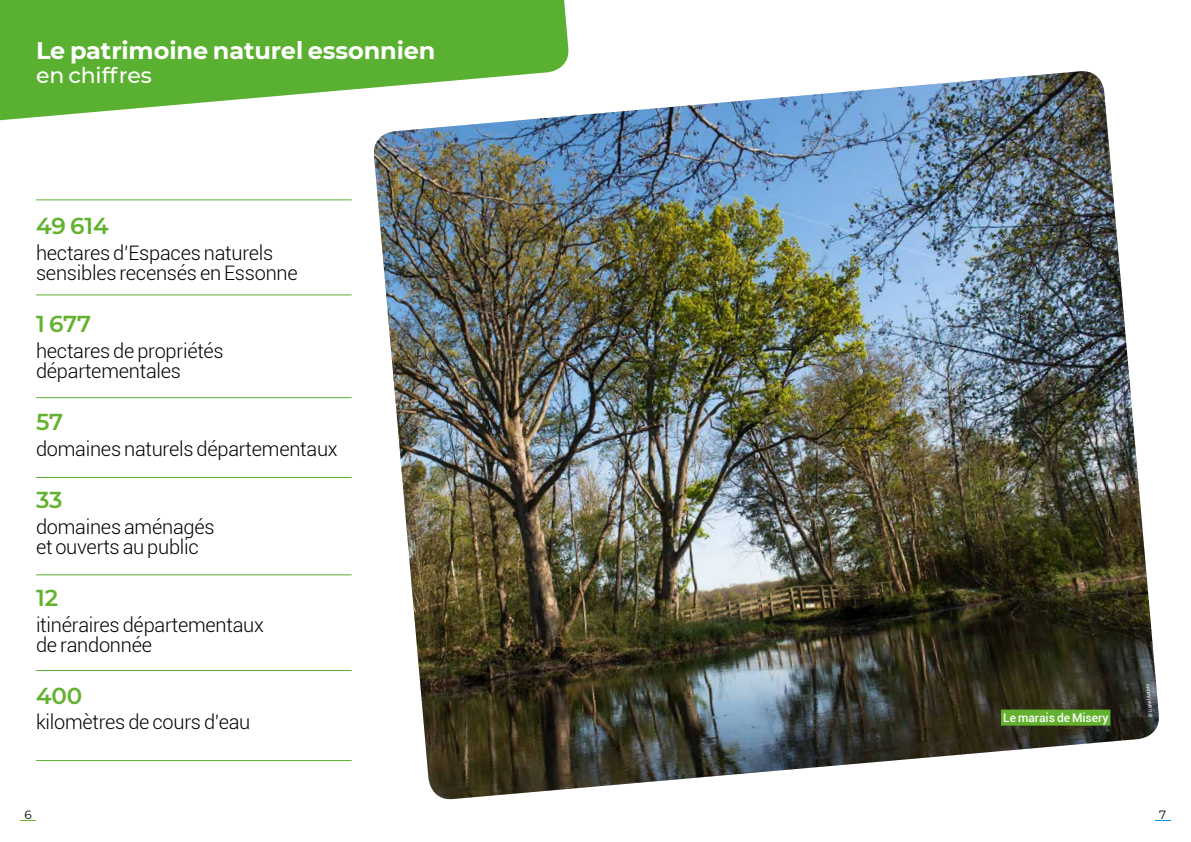
<style>
.page{position:relative;width:1191px;height:842px;background:#fff}
.page>*{position:absolute;margin:0;border:0;box-sizing:border-box;transform-origin:0 0}
.t1{font:700 24px "Montserrat";letter-spacing:-.005em;color:#fff}
.t2{font:600 23px "Montserrat";letter-spacing:-.005em;color:#62b22f}
.t3{font:500 22px "Montserrat";letter-spacing:-.005em;color:#fff}
.t4{font:300 20px/20px "Roboto";letter-spacing:-.01em;color:#000}
.t5{font:500 12px "Roboto";color:#fff}
.t6{font:12px "Montserrat";color:#000}
.t7{font:5px "Roboto";color:#fff}
</style>
<div class="page">
<svg style="left:20px;top:820px;width:16px;height:1px"></svg>
<svg style="left:1155px;top:820px;width:15px;height:1px"></svg>
<img style="left:373px;top:71px;width:786px;height:729px">
<svg style="left:0;top:0;width:570px;height:124px;fill:#5ab031"></svg>
<hr style="left:36px;top:199px;width:315px;height:1px;background:#5ab031">
<hr style="left:36px;top:294px;width:315px;height:1px;background:#5ab031">
<hr style="left:36px;top:397px;width:315px;height:1px;background:#5ab031">
<hr style="left:36px;top:477px;width:315px;height:1px;background:#5ab031">
<hr style="left:36px;top:574px;width:315px;height:1px;background:#5ab031">
<hr style="left:36px;top:670px;width:315px;height:1px;background:#5ab031">
<hr style="left:36px;top:760px;width:315px;height:1px;background:#5ab031">
<div style="left:1001px;top:710px;width:109px;height:16px;background:#62b22f"></div>
<p class="t1" style="left:36px;top:33px;width:401px">Le patrimoine naturel essonnien</p>
<p class="t3" style="left:36px;top:60px;width:117px">en chiffres</p>
<p class="t2" style="left:36px;top:209px;width:74px">49 614</p>
<p class="t4" style="left:36px;top:242px;width:263px">hectares d’Espaces naturels sensibles recensés en Essonne</p>
<p class="t2" style="left:36px;top:307px;width:57px">1 677</p>
<p class="t4" style="left:36px;top:340px;width:189px">hectares de propriétés départementales</p>
<p class="t2" style="left:36px;top:405px;width:29px">57</p>
<p class="t4" style="left:36px;top:438px;width:303px">domaines naturels départementaux</p>
<p class="t2" style="left:36px;top:483px;width:28px">33</p>
<p class="t4" style="left:36px;top:516px;width:180px">domaines aménagés et ouverts au public</p>
<p class="t2" style="left:36px;top:581px;width:24px">12</p>
<p class="t4" style="left:36px;top:614px;width:229px">itinéraires départementaux de randonnée</p>
<p class="t2" style="left:36px;top:679px;width:48px">400</p>
<p class="t4" style="left:36px;top:712px;width:216px">kilomètres de cours d’eau</p>
<p class="t5" style="left:1003px;top:709px;width:107px">Le marais de Misery</p>
<p class="t7" style="left:1147px;top:717px;width:34px;rotate:-96deg">© Lionel Antoni</p>
<p class="t6" style="left:25px;top:806px;width:9px">6</p>
<p class="t6" style="left:1159px;top:806px;width:9px">7</p>
</div>
